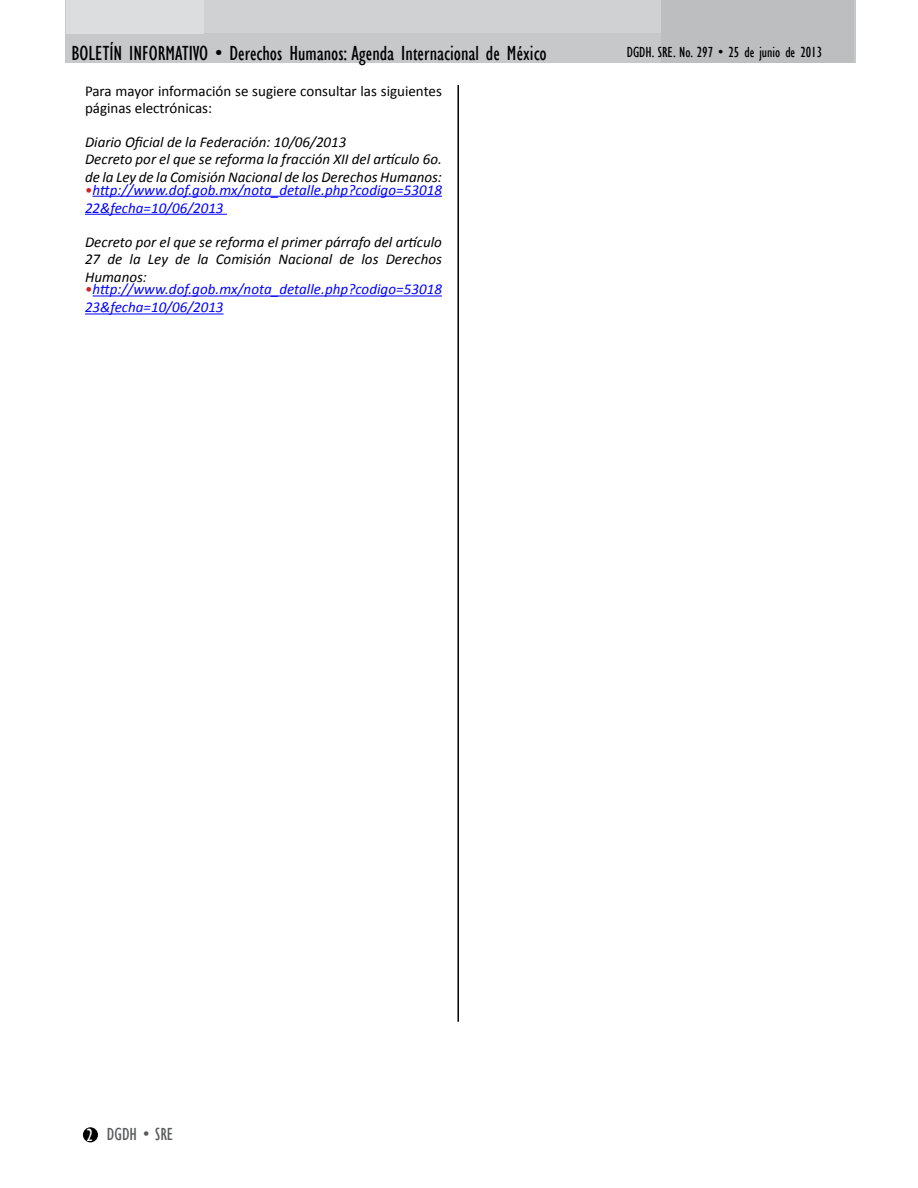
<style>
.page{position:relative;width:918px;height:1188px;background:#fff}
.page>*{position:absolute;margin:0;border:0;box-sizing:border-box;transform-origin:0 0}
.t1{font:condensed 21px "Gill Sans";color:#000}
.t2{font:condensed 18px "Gill Sans";color:#58595b}
.t3{font:italic 15px/16.5px "Calibri";color:#000}
.t4{font:italic 15px/18px "Calibri";letter-spacing:.005em;color:#00f}
.t5{font:15px/16.5px "Calibri";color:#000}
.t6{font:condensed 15px "Gill Sans";color:#000}
.s1{font-style:normal;color:#d2232a}
.s2{color:#fff}
</style>
<div class="page">
<hr style="left:457px;top:85px;width:2px;height:937px;background:#000">
<div style="left:65px;top:0;width:790px;height:63px;background:#c7c8ca"></div>
<div style="left:67px;top:0;width:786px;height:33px;background:#cfd1d2"></div>
<div style="left:661px;top:0;width:192px;height:63px;background:#bcbec0"></div>
<div style="left:66px;top:0;width:138px;height:33px;background:#dcddde"></div>
<div style="left:83px;top:1127px;width:15px;height:15px;background:#000;border-radius:50%"></div>
<hr style="left:93px;top:196px;width:349px;height:1px;background:#00f">
<hr style="left:85px;top:214px;width:142px;height:1px;background:#00f">
<hr style="left:93px;top:295px;width:349px;height:1px;background:#00f">
<hr style="left:85px;top:313px;width:139px;height:1px;background:#00f">
<h1 class="t1" style="left:71px;top:41px;width:477px">BOLETÍN INFORMATIVO • Derechos Humanos: Agenda Internacional de México</h1>
<p class="t6" style="left:627px;top:43px;width:197px">DGDH. SRE. No. 297 • 25 de junio de 2013</p>
<p class="t5" style="left:85px;top:83px;width:358px">Para mayor información se sugiere consultar las siguientes páginas electrónicas:</p>
<p class="t3" style="left:85px;top:134px;width:358px">Diario Oficial de la Federación: 10/06/2013<br>Decreto por el que se reforma la fracción XII del artículo 6o.</p>
<p class="t3" style="left:85px;top:168px;width:358px">de la Ley de la Comisión Nacional de los Derechos Humanos:</p>
<p class="t4" style="left:85px;top:180px;width:358px"><span class="s1">•</span>http://www.dof.gob.mx/nota_detalle.php?codigo=53018<br>22&amp;fecha=10/06/2013</p>
<p class="t3" style="left:85px;top:233px;width:358px">Decreto por el que se reforma el primer párrafo del artículo<br>27 de la Ley de la Comisión Nacional de los Derechos</p>
<p class="t3" style="left:85px;top:268px;width:63px">Humanos:</p>
<p class="t4" style="left:85px;top:280px;width:358px"><span class="s1">•</span>http://www.dof.gob.mx/nota_detalle.php?codigo=53018<br>23&amp;fecha=10/06/2013</p>
<p class="t2" style="left:87px;top:1123px;width:88px"><span class="s2">2</span> DGDH • SRE</p>
</div>
